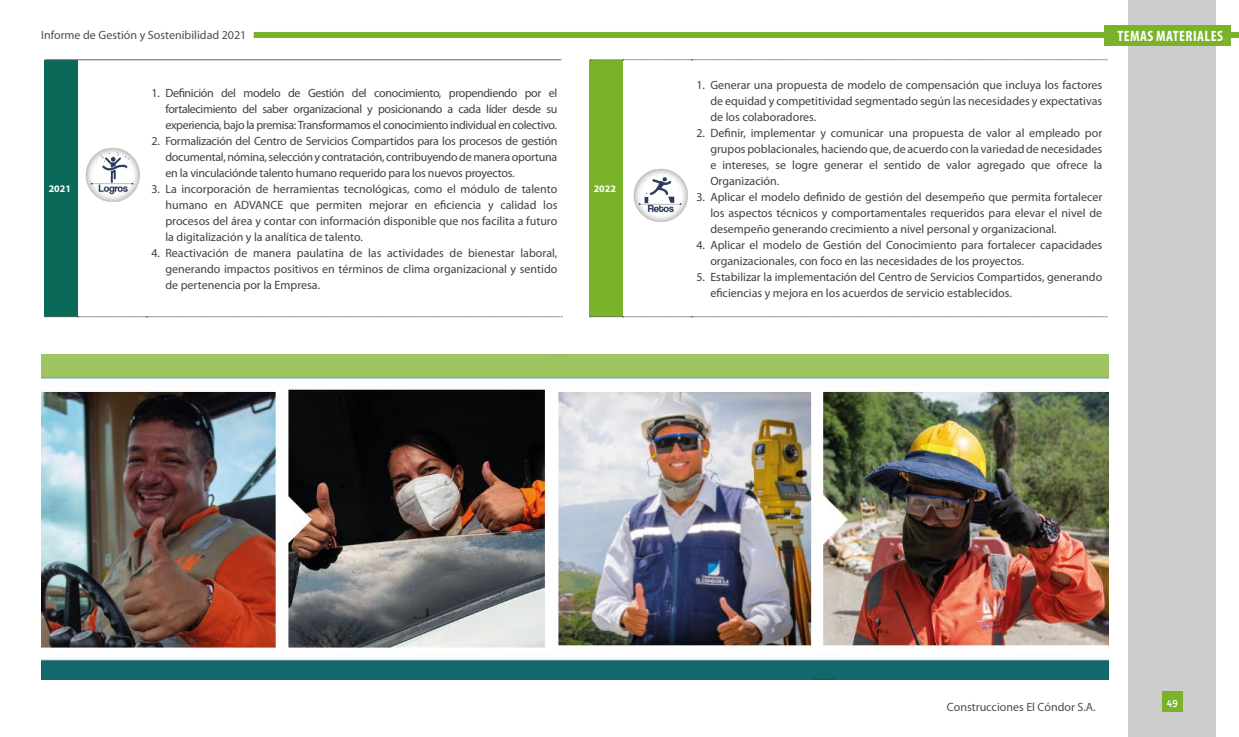
<style>
.page{position:relative;width:1239px;height:737px;background:#fff}
.page>*{position:absolute;margin:0;border:0;box-sizing:border-box;transform-origin:0 0}
.t1{font:700 condensed 15px "Myriad Pro";letter-spacing:.03em;color:#fff}
.t2{font:12px/16px "Myriad Pro";color:#404040;text-align:justify}
.t3{font:12px "Myriad Pro";color:#4d4d4d}
.t4{font:700 10.5px "Corbel";color:#fff}
.t5{font:700 10px "Myriad Pro";color:#fff}
</style>
<div class="page">
<div style="left:1128px;top:0;width:88px;height:737px;background:#cdcdcd"></div>
<div style="left:254px;top:32px;width:985px;height:6px;background:#7ab329"></div>
<div style="left:1162px;top:691px;width:21px;height:21px;background:#7ab329"></div>
<div style="left:1104px;top:25px;width:126px;height:21px;background:#7ab329"></div>
<div style="left:45px;top:60px;width:33px;height:257px;background:#0a6959"></div>
<hr style="left:45px;top:60px;width:33px;height:1px;background:#616161">
<hr style="left:78px;top:60px;width:68px;height:1px;background:#616161">
<hr style="left:146px;top:60px;width:415px;height:1px;background:#616161">
<svg style="left:45px;top:317px;width:517px;height:1px"></svg>
<img style="left:85px;top:148px;width:55px;height:54px">
<img style="left:633px;top:168px;width:55px;height:54px">
<div style="left:590px;top:60px;width:33px;height:257px;background:#7ab329"></div>
<svg style="left:590px;top:60px;width:517px;height:1px"></svg>
<svg style="left:590px;top:317px;width:517px;height:1px"></svg>
<img style="left:41px;top:354px;width:1067px;height:326px">
<p class="t3" style="left:41px;top:28px;width:207px">Informe de Gestión y Sostenibilidad 2021</p>
<p class="t1" style="left:1117px;top:27px;width:107px">TEMAS MATERIALES</p>
<p class="t5" style="left:49px;top:182px;width:24px">2021</p>
<p class="t2" style="left:165px;top:85px;width:393px;text-indent:-14px">1. Definición del modelo de Gestión del conocimiento, propendiendo por el fortalecimiento del saber organizacional y posicionando a cada líder desde su experiencia, bajo la premisa: Transformamos el conocimiento individual en colectivo.</p>
<p class="t2" style="left:165px;top:133px;width:393px;text-indent:-14px">2. Formalización del Centro de Servicios Compartidos para los procesos de gestión documental, nómina, selección y contratación, contribuyendo de manera oportuna en la vinculaciónde talento humano requerido para los nuevos proyectos.</p>
<p class="t2" style="left:165px;top:181px;width:393px;text-indent:-14px">3. La incorporación de herramientas tecnológicas, como el módulo de talento humano en ADVANCE que permiten mejorar en eficiencia y calidad los procesos del área y contar con información disponible que nos facilita a futuro la digitalización y la analítica de talento.</p>
<p class="t2" style="left:165px;top:245px;width:393px;text-indent:-14px">4. Reactivación de manera paulatina de las actividades de bienestar laboral, generando impactos positivos en términos de clima organizacional y sentido de pertenencia por la Empresa.</p>
<p class="t5" style="left:594px;top:182px;width:24px">2022</p>
<p class="t2" style="left:710px;top:77px;width:393px;text-indent:-14px">1. Generar una propuesta de modelo de compensación que incluya los factores de equidad y competitividad segmentado según las necesidades y expectativas de los colaboradores.</p>
<p class="t2" style="left:710px;top:125px;width:393px;text-indent:-14px">2. Definir, implementar y comunicar una propuesta de valor al empleado por grupos poblacionales, haciendo que, de acuerdo con la variedad de necesidades e intereses, se logre generar el sentido de valor agregado que ofrece la Organización.</p>
<p class="t2" style="left:710px;top:189px;width:393px;text-indent:-14px">3. Aplicar el modelo definido de gestión del desempeño que permita fortalecer los aspectos técnicos y comportamentales requeridos para elevar el nivel de desempeño generando crecimiento a nivel personal y organizacional.</p>
<p class="t2" style="left:710px;top:237px;width:393px;text-indent:-14px">4. Aplicar el modelo de Gestión del Conocimiento para fortalecer capacidades organizacionales, con foco en las necesidades de los proyectos.</p>
<p class="t2" style="left:710px;top:269px;width:393px;text-indent:-14px">5. Estabilizar la implementación del Centro de Servicios Compartidos, generando eficiencias y mejora en los acuerdos de servicio establecidos.</p>
<p class="t3" style="left:947px;top:699px;width:150px">Construcciones El Cóndor S.A.</p>
<p class="t4" style="left:1166px;top:695px;width:13px">49</p>
</div>
